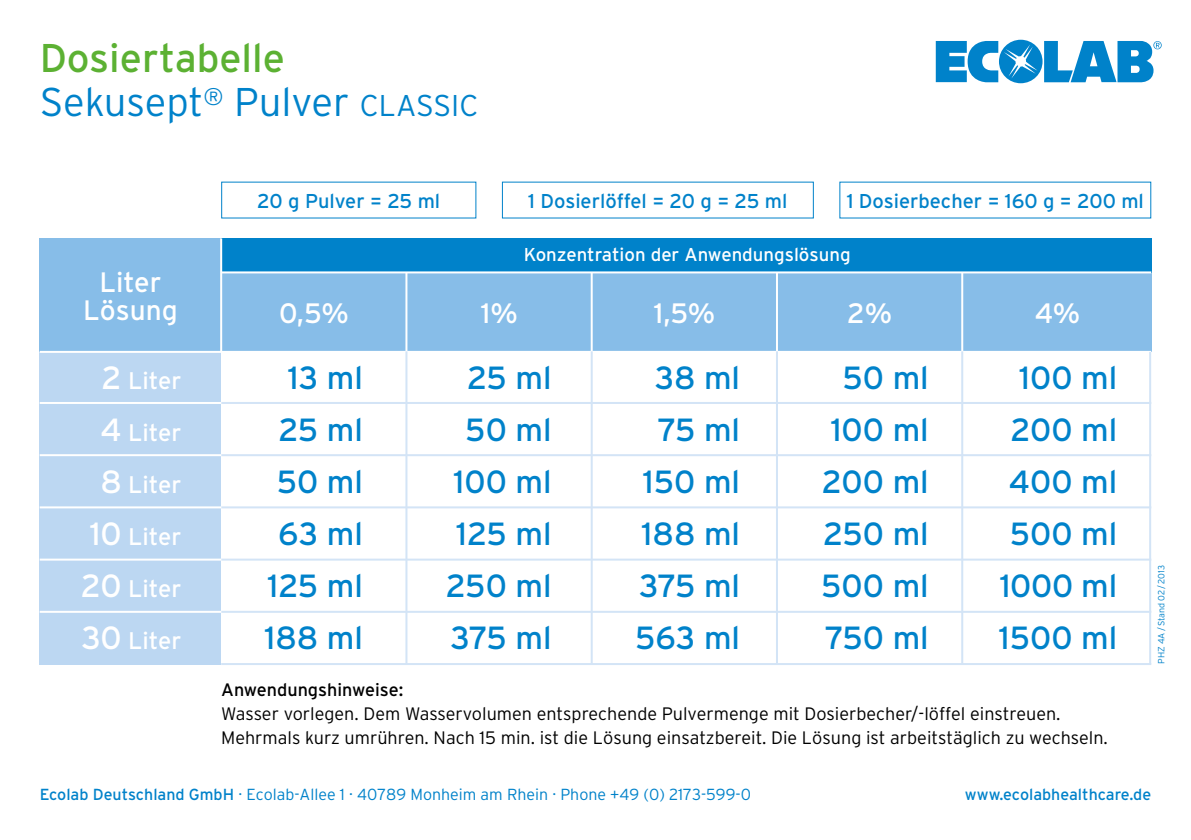
<style>
.page{position:relative;width:1191px;height:840px;background:#fff}
.page>*{position:absolute;margin:0;border:0;box-sizing:border-box;transform-origin:0 0}
.t1{font:300 40px/44px "Interstate";color:#0082ca}
.t2{font:32px/52px "Interstate";color:#0082ca;text-align:right}
.t3{font:28px/28px "Interstate";color:#fff;text-align:center}
.t4{font:24px/52px "Interstate";color:#fff;text-align:right}
.t5{font:20px "Interstate";color:#0082ca}
.t6{font:18.6px "Interstate";color:#fff}
.t7{font:300 18px/24px "Interstate";color:#000}
.t8{font:18px "Interstate";color:#000}
.t9{font:300 16px "Interstate";color:#0082ca}
.t10{font:16px "Interstate";color:#0082ca}
.t11{font:300 9px "Interstate";color:#0082ca}
.s1{font-weight:400;color:#5cb133}
.s2{font-size:30px}
.s3{font-size:32px}
.s4{font-weight:400}
</style>
<div class="page">
<div style="left:40px;top:238px;width:181px;height:426px;background:#bcd7f2"></div>
<svg style="left:935px;top:40px;width:226px;height:43px"></svg>
<div style="left:221px;top:272px;width:930px;height:79px;background:#87bde8"></div>
<div style="left:40px;top:238px;width:181px;height:113px;background:#87bde8"></div>
<div style="left:221px;top:238px;width:930px;height:34px;background:#0082ca"></div>
<hr style="left:221px;top:271px;width:930px;height:2px;background:#fff">
<hr style="left:40px;top:351px;width:1111px;height:2px;background:#fff">
<hr style="left:220px;top:238px;width:2px;height:114px;background:#fff">
<hr style="left:405px;top:272px;width:2px;height:80px;background:#fff">
<hr style="left:590px;top:272px;width:2px;height:79px;background:#fff">
<hr style="left:776px;top:272px;width:2px;height:79px;background:#fff">
<hr style="left:961px;top:272px;width:2px;height:79px;background:#fff">
<hr style="left:221px;top:662px;width:930px;height:2px;background:#d3e4f6">
<hr style="left:1149px;top:351px;width:2px;height:312px;background:#d3e4f6">
<hr style="left:221px;top:402px;width:930px;height:2px;background:#d3e4f6">
<hr style="left:221px;top:454px;width:930px;height:2px;background:#d3e4f6">
<hr style="left:221px;top:506px;width:930px;height:2px;background:#d3e4f6">
<hr style="left:221px;top:558px;width:930px;height:2px;background:#d3e4f6">
<hr style="left:221px;top:610px;width:930px;height:2px;background:#d3e4f6">
<hr style="left:405px;top:351px;width:2px;height:312px;background:#d3e4f6">
<hr style="left:590px;top:351px;width:2px;height:312px;background:#d3e4f6">
<hr style="left:776px;top:351px;width:2px;height:312px;background:#d3e4f6">
<hr style="left:961px;top:351px;width:2px;height:312px;background:#d3e4f6">
<hr style="left:40px;top:402px;width:181px;height:2px;background:#fff">
<hr style="left:40px;top:454px;width:181px;height:2px;background:#fff">
<hr style="left:40px;top:506px;width:181px;height:2px;background:#fff">
<hr style="left:40px;top:558px;width:181px;height:2px;background:#fff">
<hr style="left:40px;top:610px;width:181px;height:2px;background:#fff">
<h1 class="t1" style="left:40px;top:36px;width:440px"><span class="s1">Dosiertabelle<br></span>Sekusept<sup>®</sup> Pulver <span class="s2">CLASSIC</span></h1>
<p class="t5" style="left:257px;top:190px;width:184px">20 g Pulver = 25 ml</p>
<p class="t5" style="left:528px;top:190px;width:261px">1 Dosierlöffel = 20 g = 25 ml</p>
<p class="t5" style="left:846px;top:190px;width:299px">1 Dosierbecher = 160 g = 200 ml</p>
<h3 class="t3" style="left:83px;top:268px;width:96px">Liter<br>Lösung</h3>
<p class="t6" style="left:524px;top:244px;width:328px">Konzentration der Anwendungslösung</p>
<h3 class="t3" style="left:279px;top:299px;width:71px">0,5%</h3>
<h3 class="t3" style="left:481px;top:299px;width:38px">1%</h3>
<h3 class="t3" style="left:654px;top:299px;width:63px">1,5%</h3>
<h3 class="t3" style="left:847px;top:299px;width:47px">2%</h3>
<h3 class="t3" style="left:1034px;top:299px;width:47px">4%</h3>
<h3 class="t4" style="left:81px;top:354px;width:102px"><span class="s3">2</span> Liter<br><span class="s3">4</span> Liter<br><span class="s3">8</span> Liter<br><span class="s3">10</span> Liter<br><span class="s3">20</span> Liter<br><span class="s3">30</span> Liter</h3>
<h2 class="t2" style="left:264px;top:351px;width:100px">13 ml<br>25 ml<br>50 ml<br>63 ml<br>125 ml<br>188 ml</h2>
<h2 class="t2" style="left:446px;top:351px;width:107px">25 ml<br>50 ml<br>100 ml<br>125 ml<br>250 ml<br>375 ml</h2>
<h2 class="t2" style="left:635px;top:351px;width:106px">38 ml<br>75 ml<br>150 ml<br>188 ml<br>375 ml<br>563 ml</h2>
<h2 class="t2" style="left:821px;top:351px;width:109px;text-align:justify;text-indent:21px">50 ml 100 ml 200 ml 250 ml 500 ml 750 ml</h2>
<h2 class="t2" style="left:999px;top:351px;width:120px">100 ml<br>200 ml<br>400 ml<br>500 ml<br>1000 ml<br>1500 ml</h2>
<p class="t8" style="left:221px;top:678px;width:184px">Anwendungshinweise:</p>
<p class="t7" style="left:221px;top:700px;width:888px">Wasser vorlegen. Dem Wasservolumen entsprechende Pulvermenge mit Dosierbecher/-löffel einstreuen.<br>Mehrmals kurz umrühren. Nach 15 min. ist die Lösung einsatzbereit. Die Lösung ist arbeitstäglich zu wechseln.</p>
<p class="t11" style="left:1156px;top:663px;width:100px;rotate:-90deg">PHZ 4A/Stand 02/2013</p>
<p class="t9" style="left:40px;top:785px;width:713px"><span class="s4">Ecolab Deutschland GmbH</span> · Ecolab-Allee 1 · 40789 Monheim am Rhein · Phone +49 (0) 2173-599-0</p>
<p class="t10" style="left:965px;top:785px;width:188px">www.ecolabhealthcare.de</p>
</div>
